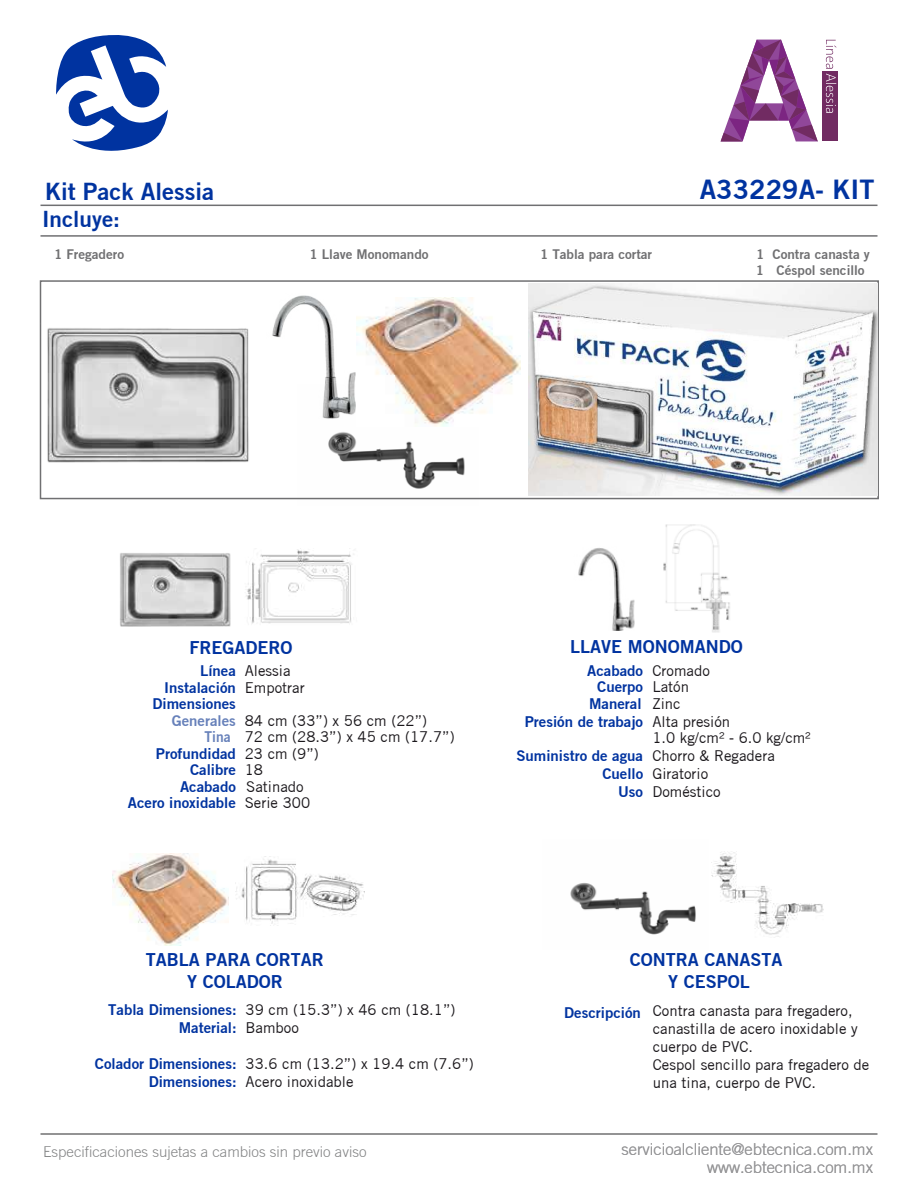
<style>
.page{position:relative;width:918px;height:1188px;background:#fff}
.page>*{position:absolute;margin:0;border:0;box-sizing:border-box;transform-origin:0 0}
.t1{font:700 27px "Trade Gothic No.2";color:#0033a0}
.t2{font:700 24px "Trade Gothic No.2";color:#0033a0}
.t3{font:700 22.5px "Trade Gothic No.2";color:#0033a0}
.t4{font:700 18px/21.6px "Trade Gothic No.2";color:#0033a0;text-align:center}
.t5{font:300 16.5px/18px "Trade Gothic";color:#979799;text-align:right}
.t6{font:15px/16.5px "Trade Gothic";color:#1a171b}
.t7{font:700 15px/16.5px "Trade Gothic No.2";color:#0033a0;text-align:right}
.t8{font:300 15px "Trade Gothic";color:#828384}
.t9{font:700 15px/16.5px "Trade Gothic No.2";color:#6781ba}
.t10{font:700 13.5px/16.2px "Trade Gothic No.2";color:#707072}
</style>
<div class="page">
<img style="left:297px;top:432px;width:181px;height:68px">
<hr style="left:40px;top:205px;width:838px;height:1px;background:#707072">
<div style="left:40px;top:280px;width:839px;height:219px;border:2px solid #707072"></div>
<hr style="left:40px;top:1133px;width:838px;height:2px;background:#707072">
<svg style="left:56px;top:35px;width:112px;height:116px"></svg>
<hr style="left:40px;top:235px;width:838px;height:2px;background:#707072">
<img style="left:272px;top:295px;width:85px;height:124px">
<img style="left:578px;top:548px;width:57px;height:83px">
<div style="left:823px;top:71px;width:15px;height:70px;background:#712b62"></div>
<svg style="left:826px;top:40px;width:10px;height:73px"></svg>
<svg style="left:721px;top:40px;width:97px;height:101px"></svg>
<img style="left:41px;top:322px;width:208px;height:147px">
<img style="left:120px;top:553px;width:108px;height:74px">
<img style="left:570px;top:883px;width:126px;height:52px">
<img style="left:357px;top:297px;width:163px;height:130px">
<img style="left:112px;top:854px;width:116px;height:91px">
<img style="left:228px;top:548px;width:126px;height:79px">
<img style="left:663px;top:524px;width:67px;height:109px">
<img style="left:236px;top:856px;width:128px;height:68px">
<img style="left:711px;top:852px;width:113px;height:85px">
<img style="left:529px;top:284px;width:349px;height:211px">
<h2 class="t2" style="left:45px;top:176px;width:171px">Kit Pack Alessia</h2>
<h1 class="t1" style="left:700px;top:172px;width:176px">A33229A- KIT</h1>
<h3 class="t3" style="left:42px;top:205px;width:80px">Incluye:</h3>
<p class="t10" style="left:54px;top:245px;width:72px">1 Fregadero</p>
<p class="t10" style="left:309px;top:245px;width:121px">1 Llave Monomando</p>
<p class="t10" style="left:540px;top:245px;width:114px">1 Tabla para cortar</p>
<p class="t10" style="left:756px;top:245px;width:115px">1 Contra canasta y<br>1 Céspol sencillo</p>
<p class="t4" style="left:190px;top:636px;width:105px">FREGADERO</p>
<p class="t7" style="left:153px;top:662px;width:85px">Línea<br>Instalación<br>Dimensiones</p>
<p class="t9" style="left:205px;top:712px;width:33px;text-indent:-33px">Generales<br>Tina</p>
<p class="t7" style="left:128px;top:745px;width:109px">Profundidad<br>Calibre<br>Acabado<br>Acero inoxidable</p>
<p class="t6" style="left:245px;top:662px;width:61px">Alessia<br>Empotrar</p>
<p class="t6" style="left:245px;top:712px;width:211px">84 cm (33”) x 56 cm (22”)<br>72 cm (28.3”) x 45 cm (17.7”)<br>23 cm (9”)<br>18<br>Satinado<br>Serie 300</p>
<p class="t4" style="left:570px;top:636px;width:174px">LLAVE MONOMANDO</p>
<p class="t7" style="left:587px;top:662px;width:57px">Acabado<br>Cuerpo<br>Maneral</p>
<p class="t7" style="left:525px;top:713px;width:120px">Presión de trabajo</p>
<p class="t7" style="left:516px;top:746px;width:128px;line-height:18px">Suministro de agua<br>Cuello<br>Uso</p>
<p class="t6" style="left:652px;top:662px;width:59px">Cromado<br>Latón<br>Zinc</p>
<p class="t6" style="left:652px;top:713px;width:160px">Alta presión<br>1.0 kg/cm² - 6.0 kg/cm²</p>
<p class="t6" style="left:652px;top:747px;width:124px;line-height:18px">Chorro &amp; Regadera<br>Giratorio<br>Doméstico</p>
<p class="t4" style="left:146px;top:949px;width:180px">TABLA PARA CORTAR<br>Y COLADOR</p>
<p class="t4" style="left:630px;top:949px;width:154px">CONTRA CANASTA<br>Y CESPOL</p>
<p class="t7" style="left:108px;top:1001px;width:130px;line-height:18px">Tabla Dimensiones:<br>Material:</p>
<p class="t7" style="left:95px;top:1055px;width:143px;line-height:18px">Colador Dimensiones:<br>Dimensiones:</p>
<p class="t6" style="left:246px;top:1001px;width:211px;line-height:18px">39 cm (15.3”) x 46 cm (18.1”)<br>Bamboo</p>
<p class="t6" style="left:246px;top:1055px;width:230px;line-height:18px">33.6 cm (13.2”) x 19.4 cm (7.6”)<br>Acero inoxidable</p>
<p class="t8" style="left:43px;top:1143px;width:325px">Especificaciones sujetas a cambios sin previo aviso</p>
<p class="t7" style="left:564px;top:1004px;width:78px">Descripción</p>
<p class="t6" style="left:653px;top:1002px;width:218px;line-height:18px">Contra canasta para fregadero, canastilla de acero inoxidable y cuerpo de PVC.<br>Cespol sencillo para fregadero de una tina, cuerpo de PVC.</p>
<p class="t5" style="left:621px;top:1139px;width:253px">servicioalcliente@ebtecnica.com.mx www.ebtecnica.com.mx</p>
</div>
